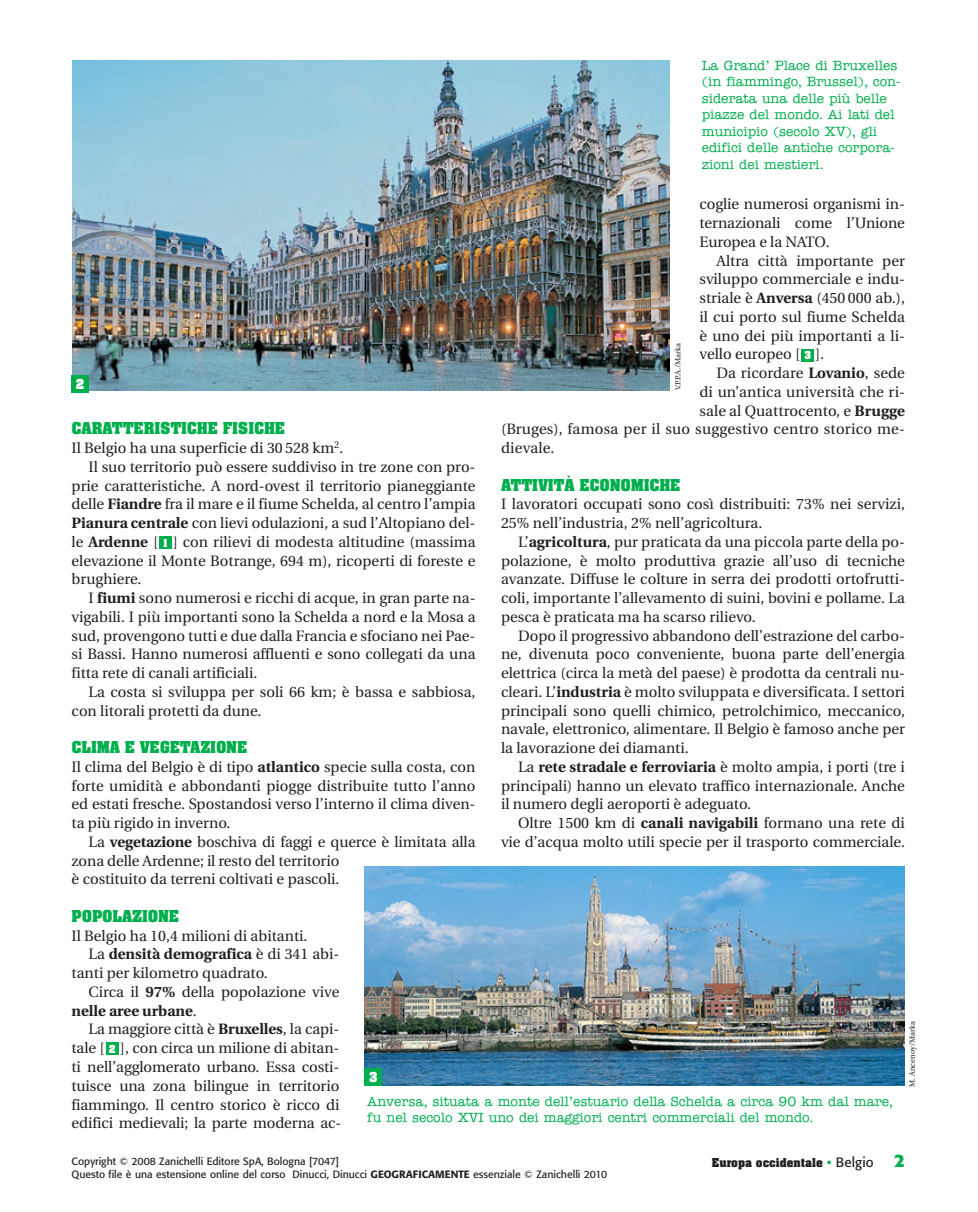
<style>
.page{position:relative;width:978px;height:1212px;background:#fff}
.page>*{position:absolute;margin:0;border:0;box-sizing:border-box;transform-origin:0 0}
.t1{font:18px "Aachen Bold Plain";letter-spacing:-.01em;color:#00ae4d}
.t2{font:15px/18.8px "Utopia";color:#231f20;text-align:justify}
.t3{font:700 15px "Utopia";color:#231f20}
.t4{font:15px "Aachen Bold Plain";color:#fff}
.t5{font:500 13.5px/16.5px "American Typewriter";color:#00ae4d}
.t6{font:13.5px "Aachen Bold Plain";color:#231f20}
.t7{font:12px "Aachen Bold Plain";color:#fff}
.t8{font:10.5px/13.2px "Formata";color:#231f20}
.t9{font:7.5px "Utopia";color:#231f20}
.s1{font-weight:700}
.s2{font-weight:400}
.s3{color:#00ae4d}
.s4{font-family:"Formata"}
.s5{font-family:"Formata";font-weight:700;font-size:18px;color:#00ae4d}
.s6{font-weight:500}
</style>
<div class="page">
<div style="left:106px;top:1042px;width:13px;height:13px;background:#00ae4d"></div>
<div style="left:159px;top:536px;width:13px;height:13px;background:#00ae4d"></div>
<div style="left:801px;top:349px;width:13px;height:12px;background:#00ae4d"></div>
<img style="left:73px;top:60px;width:596px;height:331px">
<div style="left:72px;top:375px;width:17px;height:18px;background:#00ae4d"></div>
<img style="left:365px;top:867px;width:540px;height:219px">
<div style="left:365px;top:1069px;width:17px;height:17px;background:#00ae4d"></div>
<p class="t5" style="left:702px;top:58px;width:200px">La Grand’ Place di Bruxelles (in fiammingo, Brussel), con&shy;siderata una delle più belle piazze del mondo. Ai lati del municipio (secolo XV), gli edifici delle antiche corpora&shy;zioni dei mestieri.</p>
<p class="t2" style="left:699px;top:196px;width:207px">coglie numerosi organismi in&shy;ternazionali come l’Unione Europea e la NATO.</p>
<p class="t2" style="left:699px;top:252px;width:207px;text-indent:17px">Altra città importante per sviluppo commerciale e indu&shy;striale è <span class="s1">Anversa</span> (450 000 ab.), il cui porto sul fiume Schelda è uno dei più importanti a li&shy;vello europeo [ ].</p>
<p class="t2" style="left:717px;top:365px;width:190px">Da ricordare <span class="s1">Lovanio</span>, sede</p>
<p class="t2" style="left:699px;top:384px;width:207px">di un’antica università che ri-</p>
<p class="t2" style="left:699px;top:402px;width:207px">sale al Quattrocento, e <span class="s1">Brugge</span></p>
<p class="t2" style="left:501px;top:421px;width:405px">(Bruges), famosa per il suo suggestivo centro storico me-</p>
<p class="t2" style="left:501px;top:440px;width:55px">dievale.</p>
<p class="t1" style="left:501px;top:479px;width:181px">ATTIVITÀ ECONOMICHE</p>
<p class="t2" style="left:501px;top:496px;width:405px">I lavoratori occupati sono così distribuiti: 73% nei servizi,<br>25% nell’industria, 2% nell’agricoltura.</p>
<p class="t2" style="left:501px;top:534px;width:405px;text-indent:17px">L’<span class="s1">agricoltura</span>, pur praticata da una piccola parte della po&shy;polazione, è molto produttiva grazie all’uso di tecniche avanzate. Diffuse le colture in serra dei prodotti ortofrutti&shy;coli, importante l’allevamento di suini, bovini e pollame. La pesca è praticata ma ha scarso rilievo.</p>
<p class="t2" style="left:501px;top:627px;width:405px;text-indent:17px">Dopo il progressivo abbandono dell’estrazione del carbo&shy;ne, divenuta poco conveniente, buona parte dell’energia elettrica (circa la metà del paese) è prodotta da centrali nu&shy;cleari. L’<span class="s1">industria</span> è molto sviluppata e diversificata. I settori principali sono quelli chimico, petrolchimico, meccanico, navale, elettronico, alimentare. Il Belgio è famoso anche per la lavorazione dei diamanti.</p>
<p class="t2" style="left:501px;top:759px;width:405px;text-indent:17px">La <span class="s1">rete stradale e ferroviaria</span> è molto ampia, i porti (tre i principali) hanno un elevato traffico internazionale. Anche il numero degli aeroporti è adeguato.</p>
<p class="t2" style="left:501px;top:815px;width:405px;text-align:right">Oltre 1500 km di <span class="s1">canali navigabili</span> formano una rete di vie d’acqua molto utili specie per il trasporto commerciale.</p>
<p class="t9" style="left:675px;top:390px;width:49px;rotate:-90deg">V.P.P.A./Marka</p>
<p class="t7" style="left:804px;top:351px;width:8px">3</p>
<p class="t4" style="left:76px;top:379px;width:10px">2</p>
<p class="t1" style="left:72px;top:422px;width:215px">CARATTERISTICHE FISICHE</p>
<p class="t2" style="left:72px;top:440px;width:273px">Il Belgio ha una superficie di 30 528 km<sup>2</sup>.</p>
<p class="t2" style="left:89px;top:459px;width:388px">Il suo territorio può essere suddiviso in tre zone con pro-</p>
<p class="t2" style="left:72px;top:477px;width:405px">prie caratteristiche. A nord-ovest il territorio pianeggiante</p>
<p class="t2" style="left:72px;top:496px;width:405px">delle <span class="s1">Fiandre</span> fra il mare e il fiume Schelda, al centro l’ampia</p>
<p class="t2" style="left:72px;top:515px;width:405px"><span class="s1">Pianura centrale</span> con lievi odulazioni, a sud l’Altopiano del-</p>
<p class="t2" style="left:72px;top:534px;width:405px">le <span class="s1">Ardenne</span> [ ] con rilievi di modesta altitudine (massima</p>
<p class="t2" style="left:72px;top:552px;width:405px">elevazione il Monte Botrange, 694 m), ricoperti di foreste e</p>
<p class="t2" style="left:72px;top:571px;width:71px">brughiere.</p>
<p class="t2" style="left:89px;top:590px;width:389px">I <span class="s1">fiumi</span> sono numerosi e ricchi di acque, in gran parte na-</p>
<p class="t2" style="left:72px;top:609px;width:405px">vigabili. I più importanti sono la Schelda a nord e la Mosa a</p>
<p class="t2" style="left:72px;top:627px;width:405px">sud, provengono tutti e due dalla Francia e sfociano nei Pae-</p>
<p class="t2" style="left:72px;top:646px;width:405px">si Bassi. Hanno numerosi affluenti e sono collegati da una</p>
<p class="t2" style="left:72px;top:665px;width:187px">fitta rete di canali artificiali.</p>
<p class="t2" style="left:89px;top:684px;width:388px">La costa si sviluppa per soli 66 km; è bassa e sabbiosa,</p>
<p class="t2" style="left:72px;top:702px;width:191px">con litorali protetti da dune.</p>
<p class="t1" style="left:72px;top:741px;width:177px">CLIMA E VEGETAZIONE</p>
<p class="t2" style="left:72px;top:759px;width:405px">Il clima del Belgio è di tipo <span class="s1">atlantico</span> specie sulla costa, con forte umidità e abbondanti piogge distribuite tutto l’anno ed estati fresche. Spostandosi verso l’interno il clima diven&shy;ta più rigido in inverno.</p>
<p class="t2" style="left:72px;top:834px;width:405px;text-align:left;text-indent:17px">La <span class="s1">vegetazione</span> boschiva di faggi e querce è limitata alla zona delle Ardenne; il resto del territorio<br>è costituito da terreni coltivati e pascoli.</p>
<p class="t1" style="left:72px;top:910px;width:109px">POPOLAZIONE</p>
<p class="t2" style="left:72px;top:927px;width:237px">Il Belgio ha 10,4 milioni di abitanti.</p>
<p class="t3" style="left:89px;top:948px;width:252px"><span class="s2">La</span> densità demografica <span class="s2">è di 341 abi-</span></p>
<p class="t2" style="left:72px;top:965px;width:198px">tanti per kilometro quadrato.</p>
<p class="t2" style="left:89px;top:984px;width:252px">Circa il <span class="s1">97%</span> della popolazione vive</p>
<p class="t3" style="left:72px;top:1004px;width:127px">nelle aree urbane<span class="s2">.</span></p>
<p class="t2" style="left:89px;top:1021px;width:252px">La maggiore città è <span class="s1">Bruxelles</span>, la capi-</p>
<p class="t2" style="left:72px;top:1040px;width:269px">tale [ ], con circa un milione di abitan-</p>
<p class="t2" style="left:72px;top:1059px;width:269px">ti nell’agglomerato urbano. Essa costi-</p>
<p class="t2" style="left:72px;top:1077px;width:269px">tuisce una zona bilingue in territorio</p>
<p class="t2" style="left:72px;top:1096px;width:269px">fiammingo. Il centro storico è ricco di</p>
<p class="t2" style="left:72px;top:1115px;width:271px">edifici medievali; la parte moderna ac-</p>
<p class="t7" style="left:164px;top:539px;width:5px">1</p>
<p class="t9" style="left:909px;top:1087px;width:67px;rotate:-90deg">M. Ancenoy/Marka</p>
<p class="t7" style="left:109px;top:1045px;width:8px">2</p>
<p class="t4" style="left:369px;top:1072px;width:10px">3</p>
<p class="t5" style="left:367px;top:1094px;width:528px">Anversa, situata a monte dell’estuario della Schelda a circa 90 km dal mare, fu nel secolo XVI uno dei maggiori centri commerciali del mondo.</p>
<p class="t6" style="left:712px;top:1158px;width:195px">Europa occidentale <span class="s3">•</span> <span class="s4">Belgio</span> <span class="s5">2</span></p>
<p class="t8" style="left:72px;top:1155px;width:537px">Copyright © 2008 Zanichelli Editore SpA, Bologna [7047]<br>Questo file è una estensione online del corso Dinucci, Dinucci <span class="s6">GEOGRAFICAMENTE</span> essenziale © Zanichelli 2010</p>
</div>
